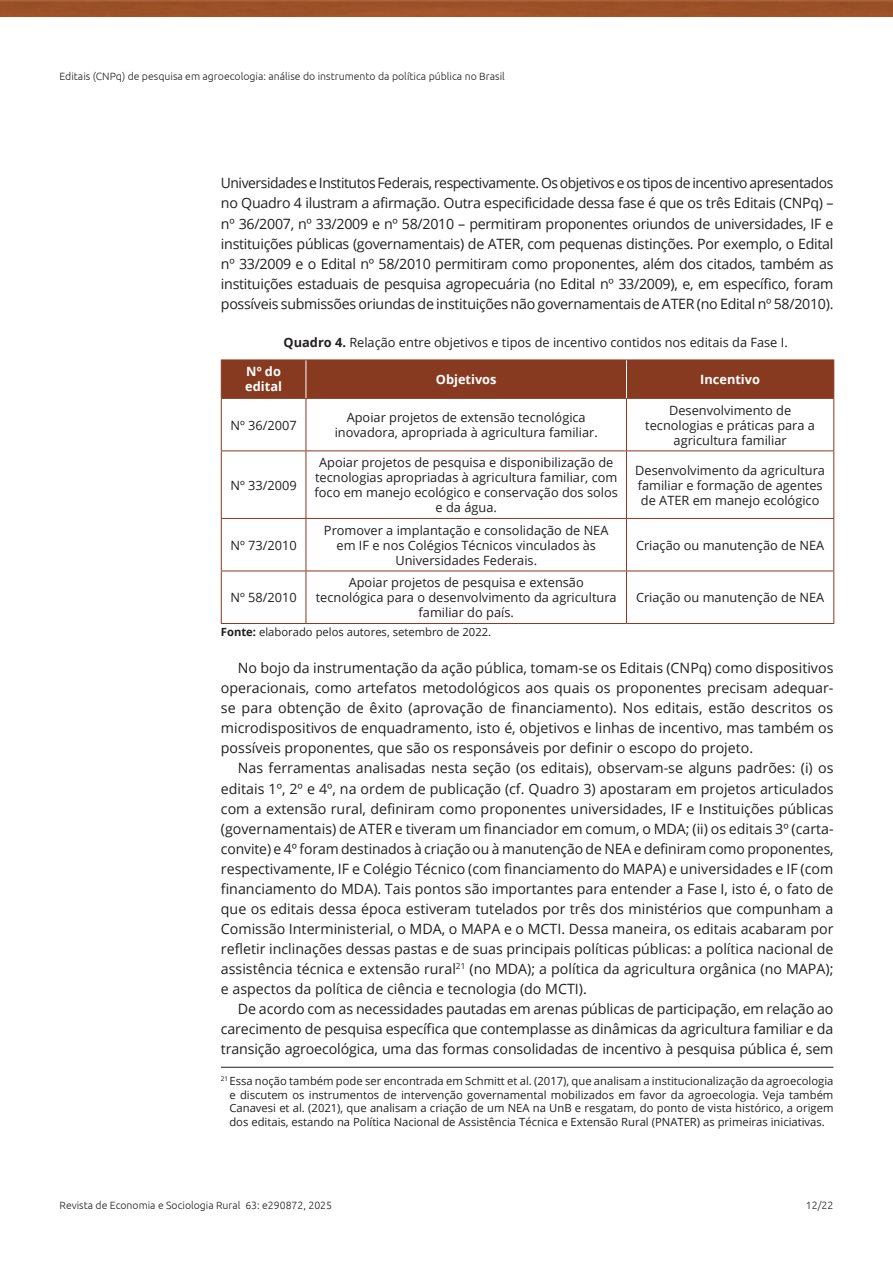
<style>
.page{position:relative;width:893px;height:1263px;background:#fff}
.page>*{position:absolute;margin:0;border:0;box-sizing:border-box;transform-origin:0 0}
.Paragraph{font:14.25px/20.1px "Open Sans";letter-spacing:-.005em;color:#231f20;text-align:justify}
.TableBody{font:12.75px/15px "Open Sans";color:#231f20;text-align:center}
.TableTitle{font:12.75px "Open Sans";color:#231f20}
.TableHead{font:700 12.75px/15px "Open Sans";color:#fff}
.Footnote{font:11.25px/13.5px "Open Sans";color:#231f20;text-align:justify}
.TableFootnote{font:11.25px "Open Sans";color:#231f20}
.t1{font:300 10.5px "Ubuntu";color:#231f20}
.s1{font-weight:700}
</style>
<div class="page">
<img style="left:0;top:0;width:893px;height:17px">
<div style="left:222px;top:361px;width:611px;height:37px;background:#873a20"></div>
<hr style="left:306px;top:399px;width:1px;height:51px;background:#873a20">
<hr style="left:626px;top:399px;width:1px;height:51px;background:#873a20">
<hr style="left:221px;top:450px;width:85px;height:1px;background:#873a20">
<hr style="left:306px;top:450px;width:320px;height:1px;background:#873a20">
<hr style="left:306px;top:451px;width:1px;height:67px;background:#873a20">
<hr style="left:626px;top:450px;width:208px;height:1px;background:#873a20">
<hr style="left:626px;top:451px;width:1px;height:67px;background:#873a20">
<hr style="left:221px;top:518px;width:85px;height:1px;background:#873a20">
<hr style="left:306px;top:518px;width:320px;height:1px;background:#873a20">
<hr style="left:306px;top:519px;width:1px;height:52px;background:#873a20">
<hr style="left:626px;top:518px;width:208px;height:1px;background:#873a20">
<hr style="left:626px;top:519px;width:1px;height:52px;background:#873a20">
<hr style="left:221px;top:571px;width:85px;height:1px;background:#873a20">
<hr style="left:306px;top:571px;width:320px;height:1px;background:#873a20">
<hr style="left:306px;top:571px;width:1px;height:52px;background:#873a20">
<hr style="left:626px;top:571px;width:208px;height:1px;background:#873a20">
<hr style="left:626px;top:571px;width:1px;height:52px;background:#873a20">
<hr style="left:221px;top:399px;width:1px;height:51px;background:#873a20">
<hr style="left:833px;top:399px;width:1px;height:51px;background:#873a20">
<hr style="left:221px;top:451px;width:1px;height:67px;background:#873a20">
<hr style="left:833px;top:451px;width:1px;height:67px;background:#873a20">
<hr style="left:221px;top:519px;width:1px;height:52px;background:#873a20">
<hr style="left:833px;top:519px;width:1px;height:52px;background:#873a20">
<hr style="left:221px;top:571px;width:1px;height:52px;background:#873a20">
<hr style="left:833px;top:571px;width:1px;height:52px;background:#873a20">
<hr style="left:221px;top:623px;width:85px;height:1px;background:#873a20">
<hr style="left:306px;top:623px;width:320px;height:1px;background:#873a20">
<hr style="left:626px;top:623px;width:208px;height:1px;background:#873a20">
<hr style="left:221px;top:360px;width:85px;height:1px;background:#873a20">
<hr style="left:221px;top:360px;width:1px;height:38px;background:#873a20">
<hr style="left:306px;top:360px;width:320px;height:1px;background:#873a20">
<hr style="left:626px;top:360px;width:208px;height:1px;background:#873a20">
<hr style="left:833px;top:360px;width:1px;height:38px;background:#873a20">
<hr style="left:221px;top:398px;width:85px;height:1px;background:#873a20">
<hr style="left:306px;top:398px;width:320px;height:1px;background:#873a20">
<hr style="left:626px;top:398px;width:208px;height:1px;background:#873a20">
<hr style="left:306px;top:360px;width:1px;height:38px;background:#fff">
<hr style="left:626px;top:360px;width:1px;height:38px;background:#fff">
<hr style="left:221px;top:1067px;width:612px;height:1px;background:#231f20">
<p class="t1" style="left:60px;top:70px;width:447px">Editais (CNPq) de pesquisa em agroecologia: análise do instrumento da política pública no Brasil</p>
<p class="Paragraph" style="left:221px;top:173px;width:614px">Universidades e Institutos Federais, respectivamente. Os objetivos e os tipos de incentivo apresentados no Quadro 4 ilustram a afirmação. Outra especificidade dessa fase é que os três Editais (CNPq) – nº 36/2007, nº 33/2009 e nº 58/2010 – permitiram proponentes oriundos de universidades, IF e instituições públicas (governamentais) de ATER, com pequenas distinções. Por exemplo, o Edital nº 33/2009 e o Edital nº 58/2010 permitiram como proponentes, além dos citados, também as instituições estaduais de pesquisa agropecuária (no Edital nº 33/2009), e, em específico, foram possíveis submissões oriundas de instituições não governamentais de ATER (no Edital nº 58/2010).</p>
<p class="TableTitle" style="left:284px;top:333px;width:506px"><span class="s1">Quadro 4.</span> Relação entre objetivos e tipos de incentivo contidos nos editais da Fase I.</p>
<p class="TableHead" style="left:245px;top:364px;width:38px">Nº do edital</p>
<p class="TableHead" style="left:436px;top:371px;width:62px">Objetivos</p>
<p class="TableHead" style="left:700px;top:371px;width:61px">Incentivo</p>
<p class="TableBody" style="left:230px;top:417px;width:68px">Nº 36/2007</p>
<p class="TableBody" style="left:335px;top:410px;width:265px">Apoiar projetos de extensão tecnológica inovadora, apropriada à agricultura familiar.</p>
<p class="TableBody" style="left:645px;top:402px;width:171px">Desenvolvimento de tecnologias e práticas para a agricultura familiar</p>
<p class="TableBody" style="left:230px;top:477px;width:68px">Nº 33/2009</p>
<p class="TableBody" style="left:315px;top:455px;width:305px">Apoiar projetos de pesquisa e disponibilização de tecnologias apropriadas à agricultura familiar, com foco em manejo ecológico e conservação dos solos e da água.</p>
<p class="TableBody" style="left:635px;top:462px;width:191px;text-align:left">Desenvolvimento da agricultura familiar e formação de agentes de ATER em manejo ecológico</p>
<p class="TableBody" style="left:230px;top:537px;width:68px">Nº 73/2010</p>
<p class="TableBody" style="left:230px;top:590px;width:68px">Nº 58/2010</p>
<p class="TableBody" style="left:324px;top:522px;width:286px">Promover a implantação e consolidação de NEA em IF e nos Colégios Técnicos vinculados às<br>Universidades Federais.</p>
<p class="TableBody" style="left:316px;top:575px;width:302px">Apoiar projetos de pesquisa e extensão tecnológica para o desenvolvimento da agricultura familiar do país.</p>
<p class="TableBody" style="left:636px;top:537px;width:190px">Criação ou manutenção de NEA</p>
<p class="TableBody" style="left:636px;top:590px;width:190px">Criação ou manutenção de NEA</p>
<p class="TableFootnote" style="left:221px;top:624px;width:272px"><span class="s1">Fonte:</span> elaborado pelos autores, setembro de 2022.</p>
<p class="Paragraph" style="left:221px;top:657px;width:614px;text-indent:17px">No bojo da instrumentação da ação pública, tomam-se os Editais (CNPq) como dispositivos operacionais, como artefatos metodológicos aos quais os proponentes precisam adequar&shy;se para obtenção de êxito (aprovação de financiamento). Nos editais, estão descritos os microdispositivos de enquadramento, isto é, objetivos e linhas de incentivo, mas também os possíveis proponentes, que são os responsáveis por definir o escopo do projeto.</p>
<p class="Paragraph" style="left:221px;top:758px;width:614px;text-indent:17px">Nas ferramentas analisadas nesta seção (os editais), observam-se alguns padrões: (i) os editais 1º, 2º e 4º, na ordem de publicação (cf. Quadro 3) apostaram em projetos articulados com a extensão rural, definiram como proponentes universidades, IF e Instituições públicas (governamentais) de ATER e tiveram um financiador em comum, o MDA; (ii) os editais 3º (carta&shy;convite) e 4º foram destinados à criação ou à manutenção de NEA e definiram como proponentes, respectivamente, IF e Colégio Técnico (com financiamento do MAPA) e universidades e IF (com financiamento do MDA). Tais pontos são importantes para entender a Fase I, isto é, o fato de que os editais dessa época estiveram tutelados por três dos ministérios que compunham a Comissão Interministerial, o MDA, o MAPA e o MCTI. Dessa maneira, os editais acabaram por refletir inclinações dessas pastas e de suas principais políticas públicas: a política nacional de assistência técnica e extensão rural<sup>21</sup> (no MDA); a política da agricultura orgânica (no MAPA); e aspectos da política de ciência e tecnologia (do MCTI).</p>
<p class="Paragraph" style="left:221px;top:999px;width:614px;text-indent:17px">De acordo com as necessidades pautadas em arenas públicas de participação, em relação ao carecimento de pesquisa específica que contemplasse as dinâmicas da agricultura familiar e da transição agroecológica, uma das formas consolidadas de incentivo à pesquisa pública é, sem</p>
<p class="Footnote" style="left:229px;top:1074px;width:605px;text-indent:-9px"><sup>21</sup> Essa noção também pode ser encontrada em Schmitt et al. (2017), que analisam a institucionalização da agroecologia e discutem os instrumentos de intervenção governamental mobilizados em favor da agroecologia. Veja também Canavesi et al. (2021), que analisam a criação de um NEA na UnB e resgatam, do ponto de vista histórico, a origem dos editais, estando na Política Nacional de Assistência Técnica e Extensão Rural (PNATER) as primeiras iniciativas.</p>
<p class="t1" style="left:60px;top:1198px;width:274px">Revista de Economia e Sociologia Rural 63: e290872, 2025</p>
<p class="t1" style="left:806px;top:1198px;width:29px">12/22</p>
</div>
